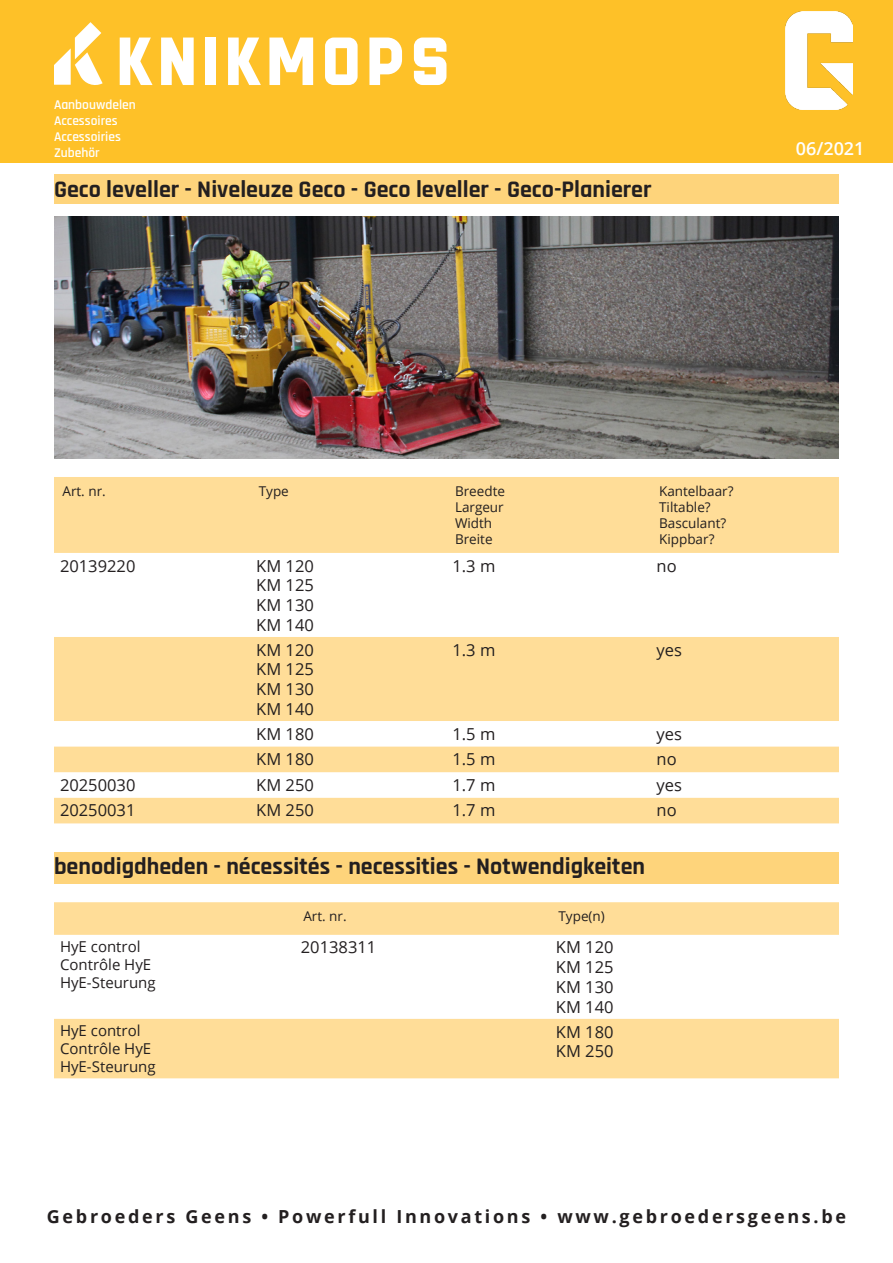
<style>
.page{position:relative;width:893px;height:1263px;background:#fff}
.page>*{position:absolute;margin:0;border:0;box-sizing:border-box;transform-origin:0 0}
.t1{font:700 24px "Rajdhani";color:#231f20}
.t2{font:700 18px "Open Sans";letter-spacing:.15em;color:#231f20}
.t3{font:600 18px "Open Sans";color:#fff}
.t4{font:16.5px "Open Sans";color:#231f20}
.t5{font:15px "Open Sans";color:#231f20}
.t6{font:13.5px "Open Sans";color:#231f20}
.t7{font:600 13.5px "Rajdhani";color:#fff}
</style>
<div class="page">
<div style="left:0;top:0;width:893px;height:162px;background:#fec128"></div>
<svg style="left:120px;top:38px;width:33px;height:47px"></svg>
<svg style="left:161px;top:38px;width:33px;height:47px"></svg>
<div style="left:206px;top:38px;width:10px;height:47px;background:#fff"></div>
<svg style="left:228px;top:38px;width:33px;height:47px"></svg>
<svg style="left:269px;top:38px;width:44px;height:47px"></svg>
<svg style="left:325px;top:38px;width:33px;height:47px"></svg>
<svg style="left:369px;top:38px;width:33px;height:47px"></svg>
<svg style="left:414px;top:38px;width:32px;height:47px"></svg>
<svg style="left:54px;top:22px;width:49px;height:63px"></svg>
<img style="left:786px;top:12px;width:66px;height:97px">
<div style="left:54px;top:174px;width:785px;height:30px;background:#fed47b"></div>
<img style="left:54px;top:216px;width:785px;height:243px">
<svg style="left:54px;top:477px;width:785px;height:346px;fill:#ffdd98"></svg>
<div style="left:54px;top:852px;width:785px;height:32px;background:#fed47b"></div>
<svg style="left:54px;top:902px;width:785px;height:176px;fill:#ffdd98"></svg>
<p class="t7" style="left:54px;top:96px;width:83px">Aanbouwdelen</p>
<p class="t7" style="left:54px;top:113px;width:65px">Accessoires</p>
<p class="t7" style="left:54px;top:129px;width:68px">Accessoiries</p>
<p class="t7" style="left:54px;top:145px;width:47px">Zubehör</p>
<p class="t1" style="left:54px;top:174px;width:599px">Geco leveller - Niveleuze Geco - Geco leveller - Geco-Planierer</p>
<p class="t3" style="left:796px;top:136px;width:70px">06/2021</p>
<p class="t6" style="left:63px;top:482px;width:45px">Art. nr.</p>
<p class="t6" style="left:259px;top:482px;width:32px">Type</p>
<p class="t6" style="left:455px;top:482px;width:52px">Breedte</p>
<p class="t6" style="left:455px;top:498px;width:50px">Largeur</p>
<p class="t6" style="left:455px;top:514px;width:39px">Width</p>
<p class="t6" style="left:455px;top:530px;width:39px">Breite</p>
<p class="t6" style="left:659px;top:482px;width:76px">Kantelbaar?</p>
<p class="t6" style="left:659px;top:498px;width:53px">Tiltable?</p>
<p class="t6" style="left:659px;top:514px;width:69px">Basculant?</p>
<p class="t6" style="left:659px;top:530px;width:57px">Kippbar?</p>
<p class="t4" style="left:60px;top:554px;width:77px">20139220</p>
<p class="t4" style="left:256px;top:554px;width:59px">KM 120</p>
<p class="t4" style="left:256px;top:574px;width:59px">KM 125</p>
<p class="t4" style="left:256px;top:594px;width:59px">KM 130</p>
<p class="t4" style="left:256px;top:614px;width:59px">KM 140</p>
<p class="t4" style="left:256px;top:638px;width:59px">KM 120</p>
<p class="t4" style="left:256px;top:658px;width:59px">KM 125</p>
<p class="t4" style="left:256px;top:678px;width:59px">KM 130</p>
<p class="t4" style="left:256px;top:698px;width:59px">KM 140</p>
<p class="t4" style="left:452px;top:554px;width:44px">1.3 m</p>
<p class="t4" style="left:657px;top:554px;width:22px">no</p>
<p class="t4" style="left:452px;top:638px;width:44px">1.3 m</p>
<p class="t4" style="left:657px;top:638px;width:27px">yes</p>
<p class="t4" style="left:256px;top:722px;width:59px">KM 180</p>
<p class="t4" style="left:452px;top:722px;width:44px">1.5 m</p>
<p class="t4" style="left:657px;top:722px;width:27px">yes</p>
<p class="t4" style="left:256px;top:748px;width:59px">KM 180</p>
<p class="t4" style="left:452px;top:748px;width:44px">1.5 m</p>
<p class="t4" style="left:657px;top:748px;width:22px">no</p>
<p class="t4" style="left:60px;top:773px;width:77px">20250030</p>
<p class="t4" style="left:256px;top:773px;width:59px">KM 250</p>
<p class="t4" style="left:452px;top:773px;width:44px">1.7 m</p>
<p class="t4" style="left:657px;top:773px;width:27px">yes</p>
<p class="t4" style="left:60px;top:799px;width:77px">20250031</p>
<p class="t4" style="left:256px;top:799px;width:59px">KM 250</p>
<p class="t4" style="left:452px;top:799px;width:44px">1.7 m</p>
<p class="t4" style="left:657px;top:799px;width:22px">no</p>
<p class="t1" style="left:54px;top:852px;width:593px">benodigdheden - nécessités - necessities - Notwendigkeiten</p>
<p class="t6" style="left:303px;top:907px;width:45px">Art. nr.</p>
<p class="t6" style="left:558px;top:907px;width:48px">Type(n)</p>
<p class="t5" style="left:60px;top:936px;width:82px">HyE control</p>
<p class="t5" style="left:60px;top:954px;width:93px">Contrôle HyE</p>
<p class="t5" style="left:60px;top:972px;width:97px">HyE-Steurung</p>
<p class="t4" style="left:301px;top:936px;width:77px">20138311</p>
<p class="t4" style="left:556px;top:936px;width:59px">KM 120</p>
<p class="t4" style="left:556px;top:956px;width:59px">KM 125</p>
<p class="t4" style="left:556px;top:976px;width:59px">KM 130</p>
<p class="t4" style="left:556px;top:995px;width:59px">KM 140</p>
<p class="t5" style="left:60px;top:1021px;width:82px">HyE control</p>
<p class="t5" style="left:60px;top:1039px;width:93px">Contrôle HyE</p>
<p class="t5" style="left:60px;top:1057px;width:97px">HyE-Steurung</p>
<p class="t4" style="left:556px;top:1020px;width:59px">KM 180</p>
<p class="t4" style="left:556px;top:1040px;width:59px">KM 250</p>
<p class="t2" style="left:47px;top:1203px;width:801px">Gebroeders Geens • Powerfull Innovations • www.gebroedersgeens.be</p>
</div>
